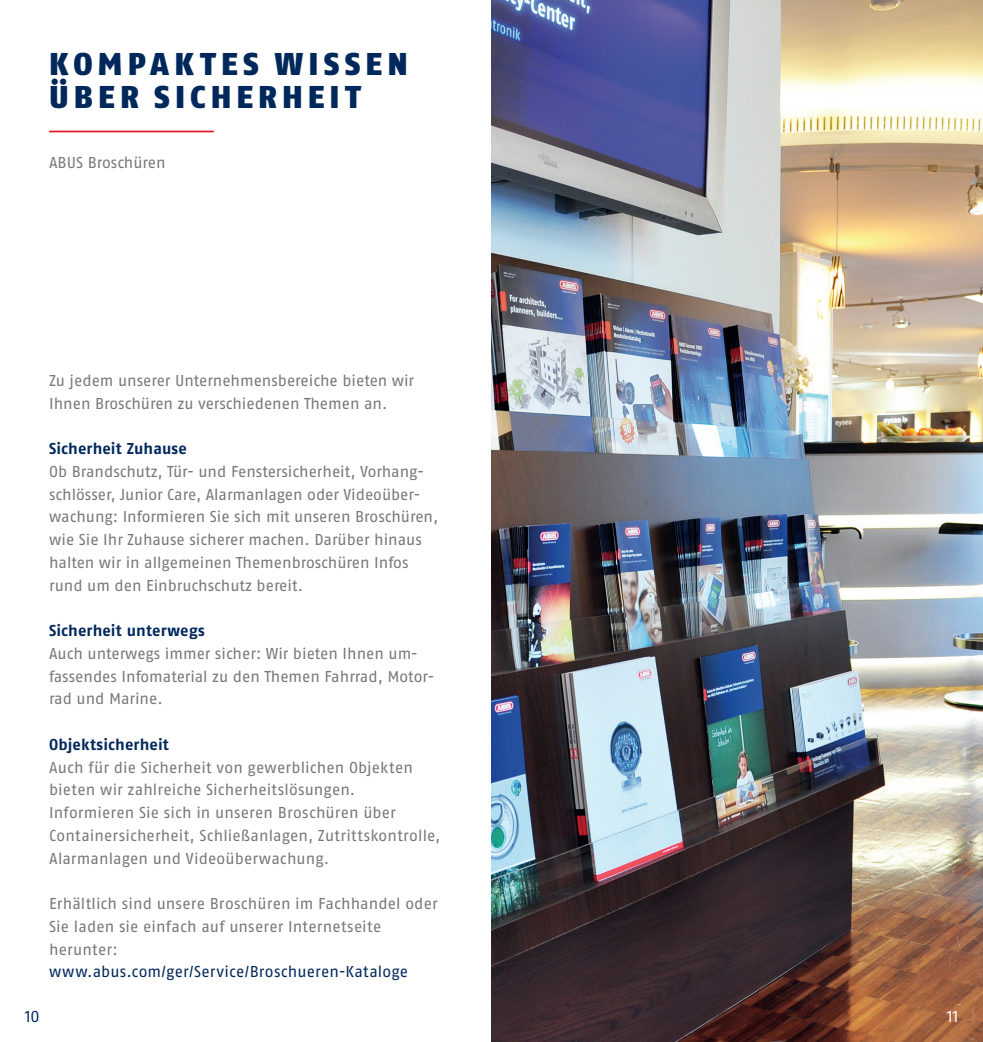
<style>
.page{position:relative;width:983px;height:1042px;background:#fff}
.page>*{position:absolute;margin:0;border:0;box-sizing:border-box;transform-origin:0 0}
.t1{font:900 31.5px/33.2px "ABUS Fago Pro";letter-spacing:.16em;color:#00285b}
.t2{font:15.75px/22.8px "ABUS Fago Pro";color:#76787b}
.t3{font:700 15.75px "ABUS Fago Pro";letter-spacing:.005em;color:#00285b}
.t4{font:15.75px "ABUS Fago Pro";letter-spacing:.015em;color:#00285b}
.t5{font:15.75px "ABUS Fago Pro";color:#fff}
</style>
<div class="page">
<img style="left:491px;top:0;width:491px;height:1042px">
<hr style="left:49px;top:131px;width:165px;height:1px;background:#e2192b">
<h1 class="t1" style="left:49px;top:47px;width:360px">KOMPAKTES WISSEN<br>ÜBER SICHERHEIT</h1>
<p class="t2" style="left:49px;top:151px;width:118px">ABUS Broschüren</p>
<p class="t2" style="left:49px;top:369px;width:366px">Zu jedem unserer Unternehmensbereiche bieten wir<br>Ihnen Broschüren zu verschiedenen Themen an.</p>
<p class="t3" style="left:49px;top:439px;width:139px">Sicherheit Zuhause</p>
<p class="t2" style="left:49px;top:460px;width:390px">Ob Brandschutz, Tür- und Fenstersicherheit, Vorhang&shy;schlösser, Junior Care, Alarmanlagen oder Videoüber&shy;wachung: Informieren Sie sich mit unseren Broschüren, wie Sie Ihr Zuhause sicherer machen. Darüber hinaus halten wir in allgemeinen Themenbroschüren Infos rund um den Einbruchschutz bereit.</p>
<p class="t3" style="left:49px;top:621px;width:157px">Sicherheit unterwegs</p>
<p class="t2" style="left:49px;top:642px;width:386px">Auch unterwegs immer sicher: Wir bieten Ihnen um&shy;fassendes Infomaterial zu den Themen Fahrrad, Motor&shy;rad und Marine.</p>
<p class="t3" style="left:49px;top:735px;width:121px">Objektsicherheit</p>
<p class="t2" style="left:49px;top:756px;width:392px">Auch für die Sicherheit von gewerblichen Objekten bieten wir zahlreiche Sicherheitslösungen.<br>Informieren Sie sich in unseren Broschüren über Containersicherheit, Schließanlagen, Zutrittskontrolle, Alarmanlagen und Videoüberwachung.</p>
<p class="t2" style="left:49px;top:892px;width:390px">Erhältlich sind unsere Broschüren im Fachhandel oder<br>Sie laden sie einfach auf unserer Internetseite herunter:</p>
<p class="t4" style="left:49px;top:962px;width:360px">www.abus.com/ger/Service/Broschueren-Kataloge</p>
<p class="t4" style="left:25px;top:1007px;width:16px">10</p>
<p class="t5" style="left:946px;top:1007px;width:13px">11</p>
</div>
